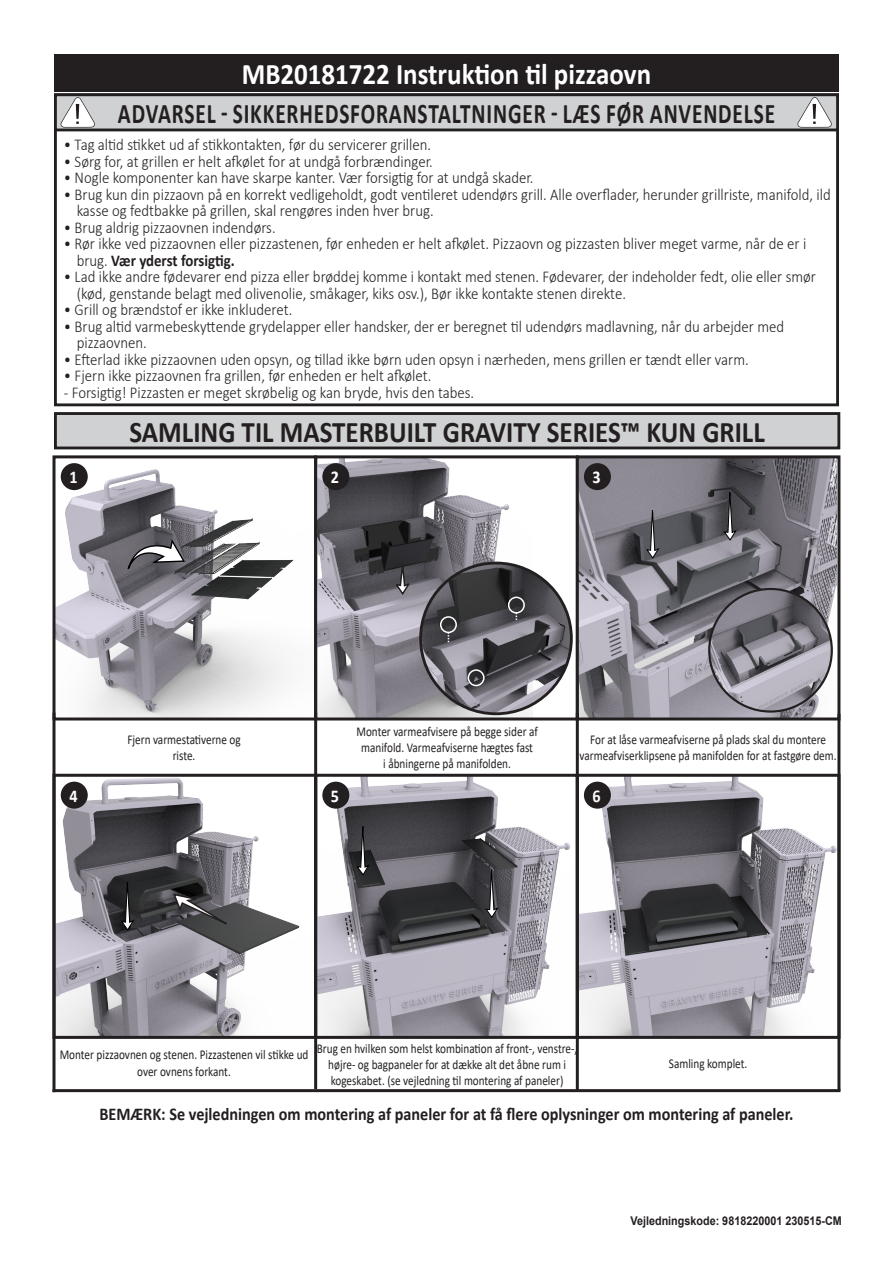
<style>
.page{position:relative;width:893px;height:1263px;background:#fff}
.page>*{position:absolute;margin:0;border:0;box-sizing:border-box;transform-origin:0 0}
.t1{font:700 30px "Calibri";color:#231f20;scale:.9 1}
.t2{font:700 30px "Calibri";color:#fff;scale:.9 1}
.t3{font:700 28.5px "Calibri";letter-spacing:.04em;color:#231f20;scale:.75 1}
.t4{font:700 18px "Calibri";color:#231f20;scale:.9 1}
.t5{font:700 18px "Calibri";color:#fff;scale:.9 1}
.t6{font:300 16.5px/16.5px "Calibri";color:#231f20;scale:.9 1}
.t7{font:13.5px/16.2px "Calibri";color:#231f20;text-align:center;scale:.83 1}
.t8{font:700 12px "Arial";color:#231f20;scale:.9 1}
.s1{font-weight:700}
</style>
<div class="page">
<div style="left:54px;top:54px;width:785px;height:37px;background:#231f20"></div>
<div style="left:54px;top:93px;width:785px;height:313px;border:3px solid #231f20"></div>
<div style="left:55px;top:95px;width:782px;height:35px;background:#cfd1d2"></div>
<div style="left:54px;top:93px;width:785px;height:38px;border:3px solid #231f20"></div>
<svg style="left:60px;top:97px;width:35px;height:31px"></svg>
<svg style="left:797px;top:97px;width:35px;height:31px"></svg>
<div style="left:55px;top:413px;width:784px;height:35px;background:#cfd1d2"></div>
<div style="left:54px;top:412px;width:786px;height:37px;border:3px solid #231f20"></div>
<img style="left:56px;top:459px;width:476px;height:257px">
<div style="left:52px;top:455px;width:265px;height:265px;border:3px solid #231f20"></div>
<img style="left:56px;top:778px;width:780px;height:257px">
<div style="left:52px;top:774px;width:265px;height:265px;border:3px solid #231f20"></div>
<div style="left:314px;top:774px;width:265px;height:265px;border:3px solid #231f20"></div>
<div style="left:314px;top:455px;width:265px;height:265px;border:3px solid #231f20"></div>
<div style="left:576px;top:774px;width:264px;height:265px;border:3px solid #231f20"></div>
<img style="left:580px;top:459px;width:256px;height:257px">
<div style="left:576px;top:455px;width:264px;height:265px;border:3px solid #231f20"></div>
<svg style="left:127px;top:535px;width:59px;height:36px;background:#737176"></svg>
<img style="left:421px;top:563px;width:150px;height:151px;border-radius:75px">
<div style="left:419px;top:562px;width:154px;height:153px;border:3px solid #231f20;border-radius:50%"></div>
<img style="left:709px;top:589px;width:123px;height:122px;border-radius:61px">
<div style="left:61px;top:463px;width:27px;height:27px;background:#231f20;border-radius:50%"></div>
<div style="left:322px;top:463px;width:27px;height:27px;background:#231f20;border-radius:50%"></div>
<div style="left:584px;top:463px;width:27px;height:27px;background:#231f20;border-radius:50%"></div>
<svg style="left:393px;top:563px;width:20px;height:33px"></svg>
<div style="left:468px;top:669px;width:17px;height:17px;border:2px solid #fff;border-radius:50%"></div>
<div style="left:440px;top:616px;width:17px;height:17px;border:2px solid #fff;border-radius:50%"></div>
<div style="left:508px;top:597px;width:17px;height:16px;border:2px solid #fff;border-radius:50%"></div>
<svg style="left:723px;top:491px;width:14px;height:50px"></svg>
<svg style="left:645px;top:509px;width:15px;height:50px"></svg>
<div style="left:61px;top:782px;width:27px;height:27px;background:#231f20;border-radius:50%"></div>
<div style="left:322px;top:782px;width:27px;height:27px;background:#231f20;border-radius:50%"></div>
<div style="left:584px;top:782px;width:27px;height:27px;background:#231f20;border-radius:50%"></div>
<svg style="left:172px;top:892px;width:79px;height:45px;background:#5d5d60"></svg>
<svg style="left:120px;top:881px;width:15px;height:50px"></svg>
<svg style="left:356px;top:825px;width:14px;height:51px"></svg>
<svg style="left:485px;top:869px;width:14px;height:50px"></svg>
<hr style="left:52px;top:713px;width:3px;height:379px;background:#231f20">
<hr style="left:314px;top:713px;width:3px;height:376px;background:#231f20">
<hr style="left:576px;top:713px;width:3px;height:377px;background:#231f20">
<hr style="left:837px;top:714px;width:3px;height:376px;background:#231f20">
<hr style="left:52px;top:1089px;width:788px;height:3px;background:#231f20">
<p class="t2" style="left:242px;top:53px;width:456px">MB20181722 Instruktion til pizzaovn</p>
<p class="t3" style="left:118px;top:93px;width:878px">ADVARSEL - SIKKERHEDSFORANSTALTNINGER - LÆS FØR ANVENDELSE</p>
<p class="t6" style="left:64px;top:136px;width:410px">• Tag altid stikket ud af stikkontakten, før du servicerer grillen.</p>
<p class="t6" style="left:64px;top:153px;width:411px">• Sørg for, at grillen er helt afkølet for at undgå forbrændinger.</p>
<p class="t6" style="left:64px;top:169px;width:523px">• Nogle komponenter kan have skarpe kanter. Vær forsigtig for at undgå skader.</p>
<p class="t6" style="left:77px;top:186px;width:839px;text-indent:-13px">• Brug kun din pizzaovn på en korrekt vedligeholdt, godt ventileret udendørs grill. Alle overflader, herunder grillriste, manifold, ild kasse og fedtbakke på grillen, skal rengøres inden hver brug.</p>
<p class="t6" style="left:64px;top:219px;width:237px">• Brug aldrig pizzaovnen indendørs.</p>
<p class="t6" style="left:77px;top:235px;width:812px;text-indent:-13px">• Rør ikke ved pizzaovnen eller pizzastenen, før enheden er helt afkølet. Pizzaovn og pizzasten bliver meget varme, når de er i brug. <span class="s1">Vær yderst forsigtig.</span></p>
<p class="t6" style="left:77px;top:268px;width:823px;text-indent:-13px">• Lad ikke andre fødevarer end pizza eller brøddej komme i kontakt med stenen. Fødevarer, der indeholder fedt, olie eller smør (kød, genstande belagt med olivenolie, småkager, kiks osv.), Bør ikke kontakte stenen direkte.</p>
<p class="t6" style="left:64px;top:301px;width:255px">• Grill og brændstof er ikke inkluderet.</p>
<p class="t6" style="left:77px;top:318px;width:787px;text-indent:-13px">• Brug altid varmebeskyttende grydelapper eller handsker, der er beregnet til udendørs madlavning, når du arbejder med pizzaovnen.</p>
<p class="t6" style="left:64px;top:351px;width:762px">• Efterlad ikke pizzaovnen uden opsyn, og tillad ikke børn uden opsyn i nærheden, mens grillen er tændt eller varm.</p>
<p class="t6" style="left:64px;top:367px;width:410px">• Fjern ikke pizzaovnen fra grillen, før enheden er helt afkølet.</p>
<p class="t6" style="left:64px;top:384px;width:457px">- Forsigtig! Pizzasten er meget skrøbelig og kan bryde, hvis den tabes.</p>
<p class="t1" style="left:130px;top:411px;width:707px">SAMLING TIL MASTERBUILT GRAVITY SERIES™ KUN GRILL</p>
<p class="t5" style="left:69px;top:465px;width:11px">1</p>
<p class="t5" style="left:331px;top:465px;width:11px">2</p>
<p class="t5" style="left:593px;top:465px;width:11px">3</p>
<p class="t7" style="left:127px;top:731px;width:138px">Fjern varmestativerne og</p>
<p class="t7" style="left:173px;top:747px;width:29px">riste.</p>
<p class="t7" style="left:356px;top:723px;width:220px">Monter varmeafvisere på begge sider af</p>
<p class="t7" style="left:361px;top:739px;width:209px">manifold. Varmeafviserne hægtes fast</p>
<p class="t7" style="left:383px;top:755px;width:155px">i åbningerne på manifolden.</p>
<p class="t7" style="left:580px;top:731px;width:311px">For at låse varmeafviserne på plads skal du montere varmeafviserklipsene på manifolden for at fastgøre dem.</p>
<p class="t5" style="left:69px;top:783px;width:11px">4</p>
<p class="t5" style="left:331px;top:783px;width:11px">5</p>
<p class="t5" style="left:593px;top:783px;width:11px">6</p>
<p class="t7" style="left:317px;top:1040px;width:316px">Brug en hvilken som helst kombination af front-, venstre-, højre- og bagpaneler for at dække alt det åbne rum i kogeskabet. (se vejledning til montering af paneler)</p>
<p class="t7" style="left:60px;top:1046px;width:301px">Monter pizzaovnen og stenen. Pizzastenen vil stikke ud</p>
<p class="t7" style="left:137px;top:1063px;width:114px">over ovnens forkant.</p>
<p class="t4" style="left:100px;top:1101px;width:772px">BEMÆRK: Se vejledningen om montering af paneler for at få flere oplysninger om montering af paneler.</p>
<p class="t7" style="left:669px;top:1055px;width:96px">Samling komplet.</p>
<p class="t8" style="left:630px;top:1212px;width:236px">Vejledningskode: 9818220001 230515-CM</p>
</div>
